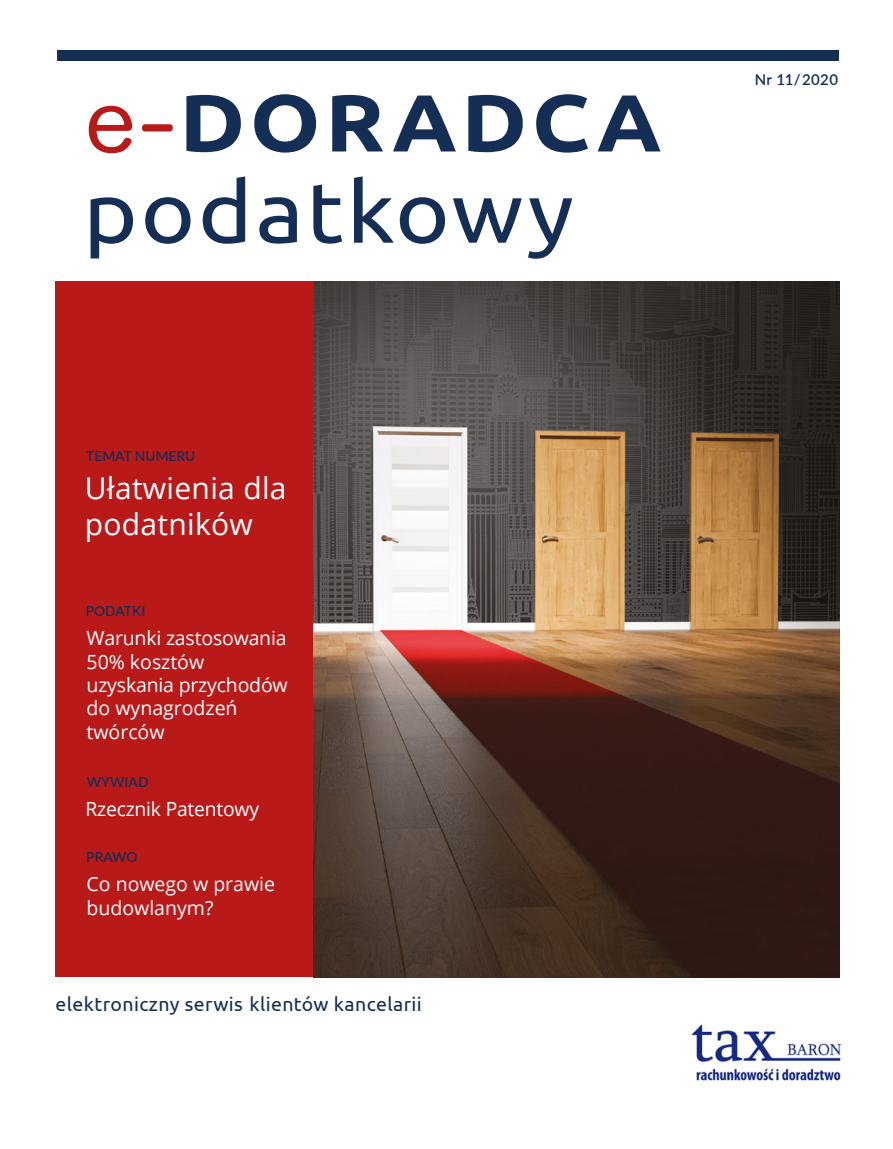
<style>
.page{position:relative;width:893px;height:1149px;background:#fff}
.page>*{position:absolute;margin:0;border:0;box-sizing:border-box;transform-origin:0 0}
.t1{font:85.35px "Ubuntu";letter-spacing:.03em;color:#152e55;scale:1.09 1}
.t2{font:700 80.7px "Ubuntu";letter-spacing:.05em;color:#152e55;scale:1.11 1}
.t3{font:30px/36px "Open Sans";letter-spacing:.01em;color:#fff}
.t4{font:19.5px/23.4px "Open Sans";letter-spacing:-.01em;color:#fff}
.t5{font:19.5px "Ubuntu";letter-spacing:.02em;color:#152e55}
.t6{font:600 15px "Lato";letter-spacing:.025em;color:#152e55}
.t7{font:600 13.8px "Lato";color:#152e55}
.s1{font-family:"Hira Maru Pro W4";font-weight:400;font-size:81.45px;color:#b91a19}
</style>
<div class="page">
<div style="left:57px;top:50px;width:781px;height:11px;background:#152e55"></div>
<img style="left:313px;top:281px;width:526px;height:695px">
<div style="left:56px;top:281px;width:257px;height:696px;background:#b91a19"></div>
<img style="left:691px;top:1024px;width:150px;height:57px">
<h2 class="t2" style="left:85px;top:74px;width:521px"><span class="s1">e-</span>DORADCA</h2>
<h1 class="t1" style="left:83px;top:160px;width:452px">podatkowy</h1>
<p class="t7" style="left:86px;top:446px;width:111px">TEMAT NUMERU</p>
<h3 class="t3" style="left:85px;top:469px;width:203px">Ułatwienia dla podatników</h3>
<p class="t7" style="left:86px;top:600px;width:61px">PODATKI</p>
<p class="t4" style="left:87px;top:625px;width:203px">Warunki zastosowania<br>50% kosztów uzyskania przychodów do wynagrodzeń twórców</p>
<p class="t7" style="left:87px;top:771px;width:63px">WYWIAD</p>
<p class="t4" style="left:85px;top:796px;width:175px">Rzecznik Patentowy</p>
<p class="t7" style="left:86px;top:846px;width:53px">PRAWO</p>
<p class="t4" style="left:87px;top:871px;width:190px">Co nowego w prawie budowlanym?</p>
<p class="t5" style="left:56px;top:991px;width:368px">elektroniczny serwis klientów kancelarii</p>
<p class="t6" style="left:755px;top:69px;width:85px">Nr 11/ 2020</p>
</div>
